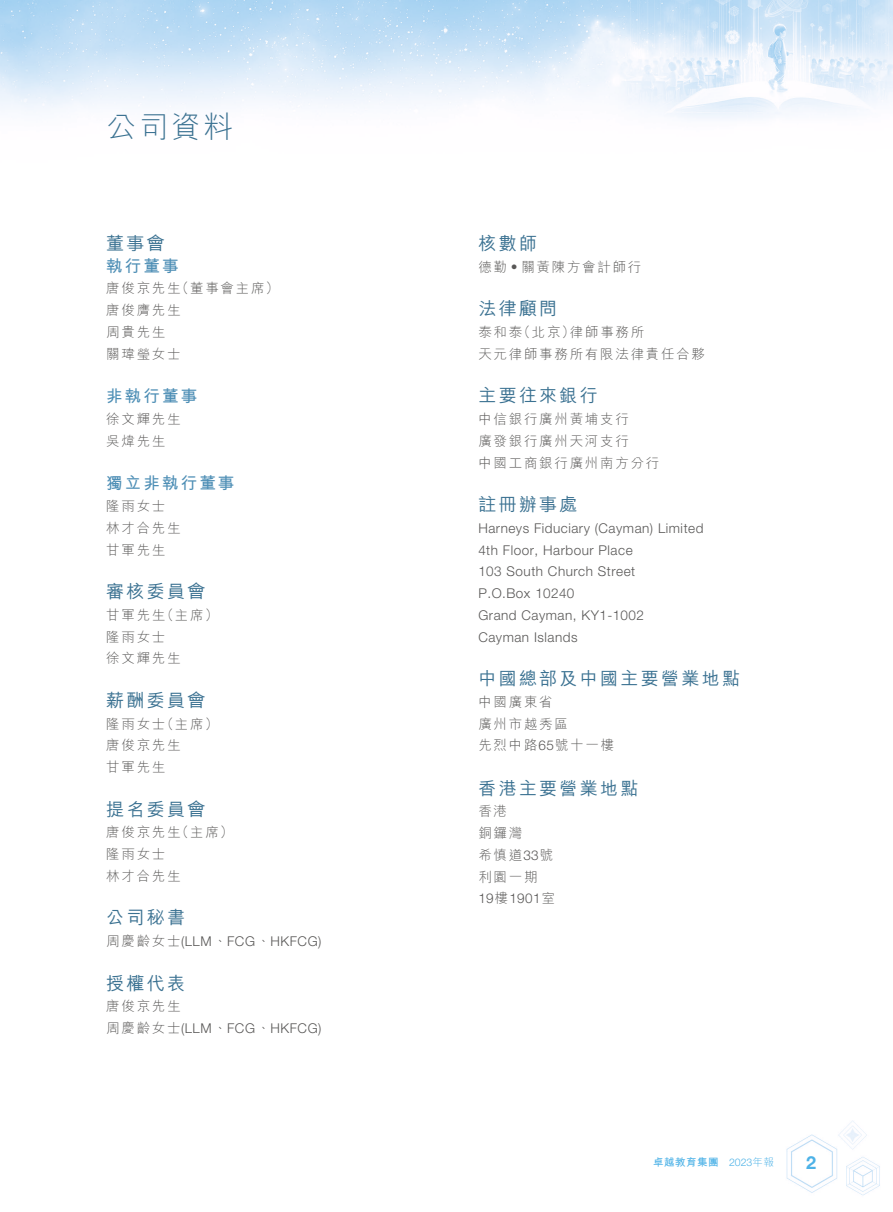
<style>
.page{position:relative;width:893px;height:1212px;background:#fff}
.page>*{position:absolute;margin:0;border:0;box-sizing:border-box;transform-origin:0 0}
.t1{font:300 30px "M Hei HK";color:#3a7191}
.t2{font:500 18px "M Hei HK";letter-spacing:.13em;color:#3a7191}
.t3{font:700 18px "Helvetica Neue LT Std";color:#4db2e7}
.t4{font:700 16.5px "M Hei HK";letter-spacing:.13em;color:#4d8eb5}
.t5{font:300 13.5px/21.8px "M Hei HK";letter-spacing:.13em;color:#595857}
.t6{font:300 13.5px/21.8px "Helvetica Neue LT Std";letter-spacing:.04em;color:#595857}
.t7{font:300 10.5px "Helvetica Neue LT Std";color:#4db2e7}
.t8{font:700 10.5px "M Hei HK";letter-spacing:.05em;color:#4db2e7}
.s1{font-family:"M Hei HK"}
.s2{font-family:"Helvetica Neue LT Std"}
</style>
<div class="page">
<img style="left:0;top:0;width:893px;height:1196px">
<h1 class="t1" style="left:106px;top:111px;width:129px">公司資料</h1>
<h2 class="t2" style="left:106px;top:230px;width:60px">董事會</h2>
<p class="t4" style="left:106px;top:254px;width:74px">執行董事</p>
<p class="t5" style="left:106px;top:277px;width:76px">唐俊京先生唐俊膺先生周貴先生關瑋瑩女士</p>
<p class="t4" style="left:106px;top:384px;width:92px">非執行董事</p>
<p class="t5" style="left:106px;top:408px;width:76px">徐文輝先生吳煒先生</p>
<p class="t4" style="left:106px;top:471px;width:130px">獨立非執行董事</p>
<p class="t5" style="left:106px;top:495px;width:76px">隆雨女士林才合先生甘軍先生</p>
<h2 class="t2" style="left:106px;top:578px;width:101px">審核委員會</h2>
<p class="t5" style="left:160px;top:604px;width:59px">（主席(</p>
<p class="t5" style="left:176px;top:277px;width:105px">（董事會主席(</p>
<p class="t5" style="left:106px;top:604px;width:76px">甘軍先生隆雨女士徐文輝先生</p>
<h2 class="t2" style="left:106px;top:687px;width:101px">薪酬委員會</h2>
<p class="t5" style="left:160px;top:712px;width:59px">（主席(</p>
<p class="t5" style="left:106px;top:712px;width:76px">隆雨女士唐俊京先生甘軍先生</p>
<h2 class="t2" style="left:106px;top:796px;width:101px">提名委員會</h2>
<p class="t5" style="left:176px;top:821px;width:59px">（主席(</p>
<p class="t5" style="left:106px;top:821px;width:76px">唐俊京先生隆雨女士林才合先生</p>
<h2 class="t2" style="left:106px;top:904px;width:80px">公司秘書</h2>
<p class="t6" style="left:106px;top:930px;width:217px"><span class="s1">周慶齡女士</span>(LLM<span class="s1">、</span>FCG<span class="s1">、</span>HKFCG(</p>
<h2 class="t2" style="left:106px;top:970px;width:80px">授權代表</h2>
<p class="t5" style="left:106px;top:995px;width:76px">唐俊京先生</p>
<p class="t6" style="left:106px;top:1017px;width:217px"><span class="s1">周慶齡女士</span>(LLM<span class="s1">、</span>FCG<span class="s1">、</span>HKFCG(</p>
<h2 class="t2" style="left:478px;top:230px;width:60px">核數師</h2>
<p class="t5" style="left:478px;top:256px;width:165px">德勤‧關黃陳方會計師行</p>
<h2 class="t2" style="left:478px;top:295px;width:80px">法律顧問</h2>
<p class="t5" style="left:570px;top:321px;width:76px">律師事務所</p>
<p class="t5" style="left:517px;top:321px;width:59px">（北京）</p>
<p class="t5" style="left:478px;top:321px;width:228px">泰和泰<br>天元律師事務所有限法律責任合夥</p>
<h2 class="t2" style="left:478px;top:382px;width:121px">主要往來銀行</h2>
<p class="t5" style="left:478px;top:408px;width:183px">中信銀行廣州黃埔支行<br>廣發銀行廣州天河支行<br>中國工商銀行廣州南方分行</p>
<h2 class="t2" style="left:478px;top:491px;width:101px">註冊辦事處</h2>
<p class="t6" style="left:478px;top:517px;width:227px">Harneys Fiduciary (Cayman) Limited<br>4th Floor, Harbour Place<br>103 South Church Street<br>P O. .Box 10240<br>Grand Cayman, KY1-1002<br>Cayman Islands</p>
<h2 class="t2" style="left:478px;top:665px;width:263px">中國總部及中國主要營業地點</h2>
<p class="t5" style="left:478px;top:691px;width:137px">中國廣東省<br>廣州市越秀區<br>先烈中路<span class="s2">65</span>號十一樓</p>
<h2 class="t2" style="left:478px;top:775px;width:162px">香港主要營業地點</h2>
<p class="t5" style="left:478px;top:800px;width:76px">香港<br>銅鑼灣<br>希慎道<span class="s2">33</span>號利園一期</p>
<p class="t6" style="left:478px;top:887px;width:78px">19<span class="s1">樓</span>1901<span class="s1">室</span></p>
<p class="t8" style="left:653px;top:1155px;width:67px">卓越教育集團</p>
<p class="t7" style="left:729px;top:1156px;width:46px">2023<span class="s1">年報</span></p>
<h2 class="t3" style="left:806px;top:1151px;width:12px">2</h2>
</div>
